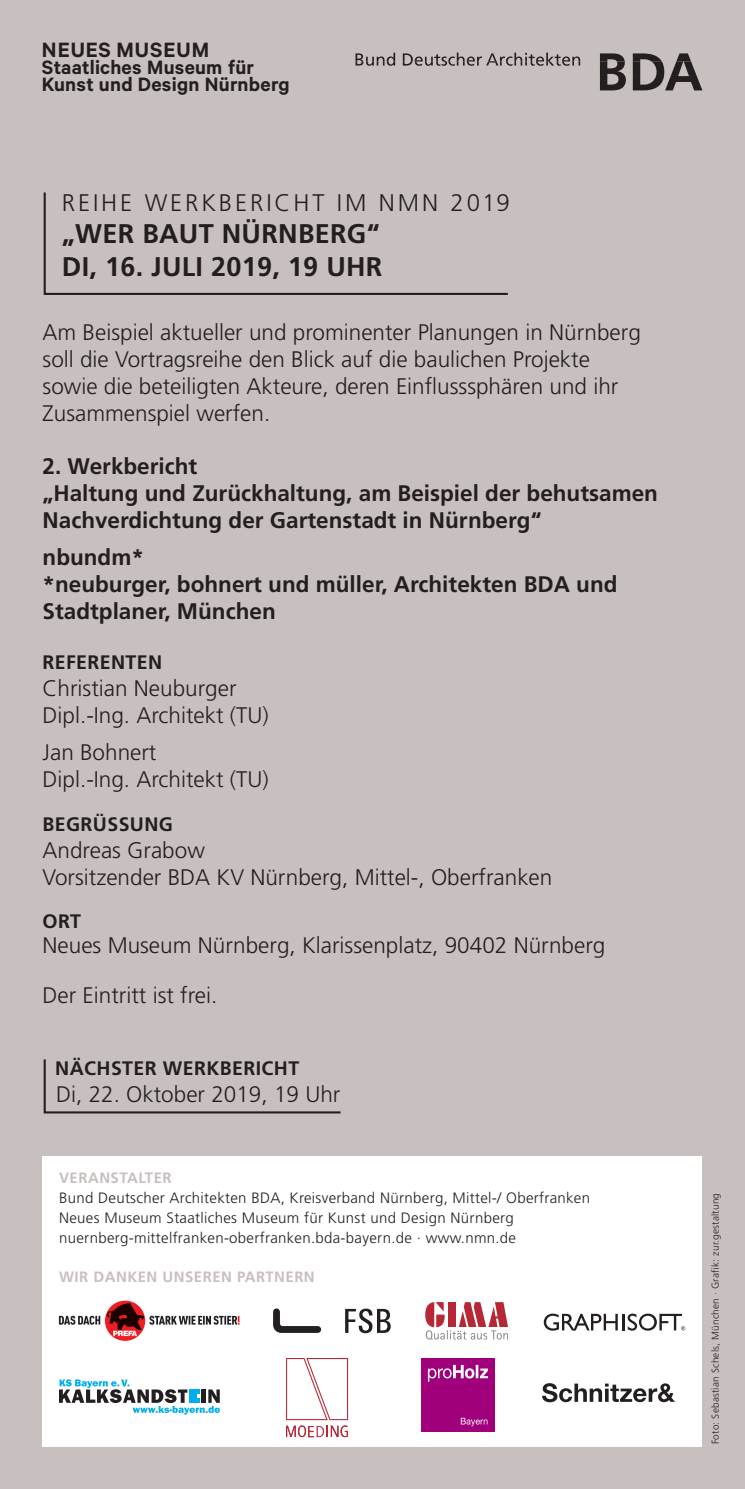
<style>
.page{position:relative;width:745px;height:1489px;background:#fff}
.page>*{position:absolute;margin:0;border:0;box-sizing:border-box;transform-origin:0 0}
.t1{font:700 27px/32.5px "Frutiger LT Std";letter-spacing:.01em;color:#231f20}
.t2{font:300 24px "Frutiger LT Std";letter-spacing:.12em;color:#231f20}
.t3{font:600 23.25px "Calibre";letter-spacing:.045em;color:#231f20}
.t4{font:300 22.5px/27px "Frutiger LT Std";color:#231f20}
.t5{font:700 22.5px/27px "Frutiger LT Std";color:#231f20}
.t6{font:600 21.75px/17px "Calibre";letter-spacing:.01em;color:#231f20}
.t7{font:700 19.5px "Frutiger LT Std";letter-spacing:.02em;color:#231f20}
.t8{font:300 15px/20px "Frutiger LT Std";letter-spacing:.02em;color:#231f20}
.t9{font:700 15px "Frutiger LT Std";letter-spacing:.03em;color:#c8c0be}
.t10{font:300 10px "Frutiger LT Std";letter-spacing:.02em;color:#231f20}
</style>
<div class="page">
<div style="left:0;top:0;width:744px;height:1488px;background:#c8c0be"></div>
<svg style="left:355px;top:53px;width:347px;height:37px"></svg>
<svg style="left:43px;top:192px;width:465px;height:103px"></svg>
<svg style="left:43px;top:1059px;width:298px;height:55px"></svg>
<div style="left:43px;top:1156px;width:659px;height:290px;background:#fff"></div>
<div style="left:420px;top:1357px;width:74px;height:74px;background:#a1007d"></div>
<svg style="left:427px;top:1364px;width:60px;height:17px"></svg>
<svg style="left:460px;top:1417px;width:27px;height:9px"></svg>
<svg style="left:286px;top:1358px;width:62px;height:61px"></svg>
<svg style="left:286px;top:1425px;width:62px;height:11px"></svg>
<svg style="left:105px;top:1300px;width:40px;height:40px"></svg>
<svg style="left:59px;top:1302px;width:180px;height:33px"></svg>
<svg style="left:425px;top:1302px;width:82px;height:37px"></svg>
<svg style="left:543px;top:1313px;width:141px;height:17px"></svg>
<svg style="left:542px;top:1383px;width:132px;height:19px"></svg>
<svg style="left:345px;top:1308px;width:45px;height:24px"></svg>
<svg style="left:273px;top:1308px;width:48px;height:24px"></svg>
<svg style="left:59px;top:1379px;width:161px;height:35px"></svg>
<hr style="left:189px;top:1389px;width:10px;height:4px;background:#00aeef">
<p class="t3" style="left:42px;top:36px;width:169px">NEUES MUSEUM</p>
<p class="t6" style="left:42px;top:58px;width:249px">Staatliches Museum für<br>Kunst und Design Nürnberg</p>
<p class="t2" style="left:62px;top:189px;width:449px">Reihe Werkbericht im nmN 2019</p>
<p class="t1" style="left:62px;top:217px;width:322px">„Wer baut Nürnberg“<br>Di, 16. Juli 2019, 19 Uhr</p>
<p class="t4" style="left:43px;top:319px;width:599px">Am Beispiel aktueller und prominenter Planungen in Nürnberg soll die Vortragsreihe den Blick auf die baulichen Projekte sowie die beteiligten Akteure, deren Einflusssphären und ihr Zusammenspiel werfen.</p>
<p class="t5" style="left:43px;top:452px;width:616px">2. Werkbericht<br>„Haltung und Zurückhaltung, am Beispiel der behutsamen<br>Nachverdichtung der Gartenstadt in Nürnberg“</p>
<p class="t5" style="left:43px;top:543px;width:576px">nbundm*<br>*neuburger, bohnert und müller, Architekten BDA und<br>Stadtplaner, München</p>
<p class="t7" style="left:43px;top:651px;width:118px">Referenten</p>
<p class="t4" style="left:43px;top:675px;width:227px">C hristian Neuburger<br>Dipl.-Ing. Architekt (TU)</p>
<p class="t4" style="left:43px;top:739px;width:227px">Jan Bohnert<br>Dipl.-Ing. Architekt (TU)</p>
<p class="t7" style="left:43px;top:812px;width:132px">BegrüSSung</p>
<p class="t4" style="left:43px;top:836px;width:511px">Andreas Grabow<br>Vorsitzender BDA KV Nürnberg, M ittel-, Oberfranken</p>
<p class="t7" style="left:43px;top:910px;width:40px">Ort</p>
<p class="t4" style="left:43px;top:932px;width:564px">Neues M useum Nürnberg, Klarissenplatz, 90402 Nürnberg</p>
<p class="t4" style="left:43px;top:982px;width:176px">Der Eintritt ist frei.</p>
<p class="t7" style="left:55px;top:1056px;width:80px">NÄCH STER</p>
<p class="t7" style="left:163px;top:1056px;width:68px">WERKBERI</p>
<p class="t7" style="left:261px;top:1056px;width:26px">CHT</p>
<p class="t4" style="left:56px;top:1080px;width:285px">Di, 22. Oktober 2019, 19 Uhr</p>
<p class="t9" style="left:59px;top:1169px;width:114px">Veranstalter</p>
<p class="t8" style="left:59px;top:1188px;width:532px">Bund Deutscher Architekten BDA, Kreisverband Nürnberg, M ittel-/ Oberfranken<br>Neues M useum Staatliches M useum für Kunst und Design Nürnberg nuernberg-mittelfranken-oberfranken.bda-bayern.de · www.nmn.de</p>
<p class="t9" style="left:59px;top:1267px;width:255px">Wir danken unseren Partnern</p>
<p class="t10" style="left:709px;top:1443px;width:253px;rotate:-90deg">Foto: Sebastian Schels, M ünchen · Grafik: zur.gestaltung</p>
</div>
